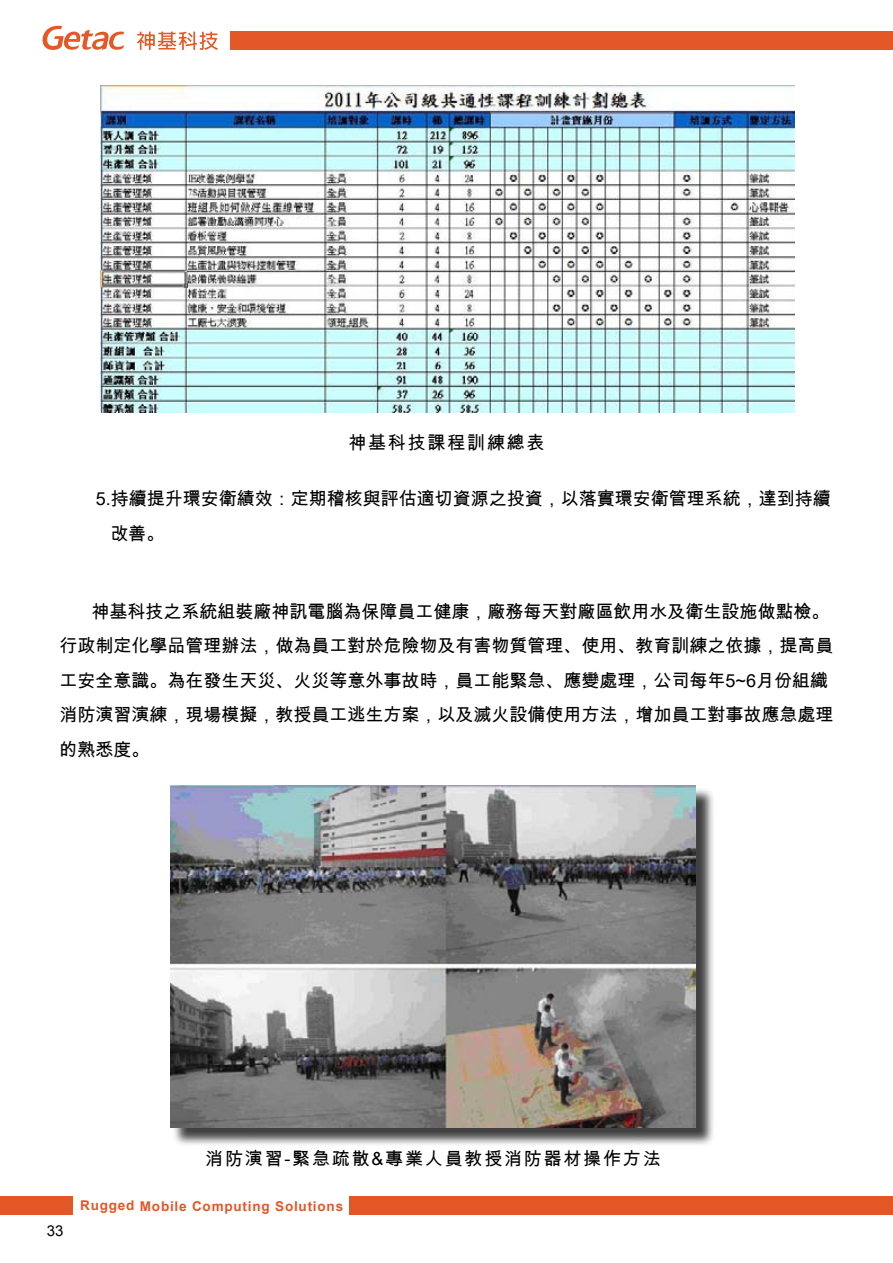
<style>
.page{position:relative;width:893px;height:1263px;background:#fff}
.page>*{position:absolute;margin:0;border:0;box-sizing:border-box;transform-origin:0 0}
.t1{font:18px/34.5px "Arial Unicode MS";color:#000}
.t2{font:18px "Arial Unicode MS";letter-spacing:.1em;color:#000}
.t3{font:15px "Arial";color:#000}
.t4{font:700 13.5px "Arial";letter-spacing:.055em;color:#e35726}
</style>
<div class="page">
<div style="left:0;top:1197px;width:73px;height:18px;background:#e35726"></div>
<div style="left:349px;top:1197px;width:544px;height:18px;background:#e35726"></div>
<svg style="left:42px;top:26px;width:82px;height:24px"></svg>
<svg style="left:137px;top:32px;width:81px;height:18px"></svg>
<div style="left:231px;top:32px;width:662px;height:18px;background:#e45726"></div>
<img style="left:100px;top:85px;width:694px;height:327px">
<div style="left:172px;top:787px;width:543px;height:359px;background:#000;opacity:.75"></div>
<img style="left:170px;top:786px;width:526px;height:341px">
<p class="t2" style="left:348px;top:429px;width:198px">神基科技課程訓練總表</p>
<p class="t1" style="left:111px;top:481px;width:722px;text-indent:-15px">5.持續提升環安衛績效：定期稽核與評估適切資源之投資，以落實環安衛管理系統，達到持續改善。</p>
<p class="t1" style="left:59px;top:594px;width:776px;text-indent:32px">神基科技之系統組裝廠神訊電腦為保障員工健康，廠務每天對廠區飲用水及衛生設施做點檢。行政制定化學品管理辦法，做為員工對於危險物及有害物質管理、使用、教育訓練之依據，提高員工安全意識。為在發生天災、火災等意外事故時，員工能緊急、應變處理，公司每年5~6月份組織消防演習演練，現場模擬，教授員工逃生方案，以及滅火設備使用方法，增加員工對事故應急處理的熟悉度。</p>
<p class="t2" style="left:205px;top:1146px;width:457px">消防演習-緊急疏散&amp;專業人員教授消防器材操作方法</p>
<p class="t3" style="left:47px;top:1220px;width:18px">33</p>
<p class="t4" style="left:80px;top:1197px;width:265px">Rugged Mobile Computing Solutions</p>
</div>
